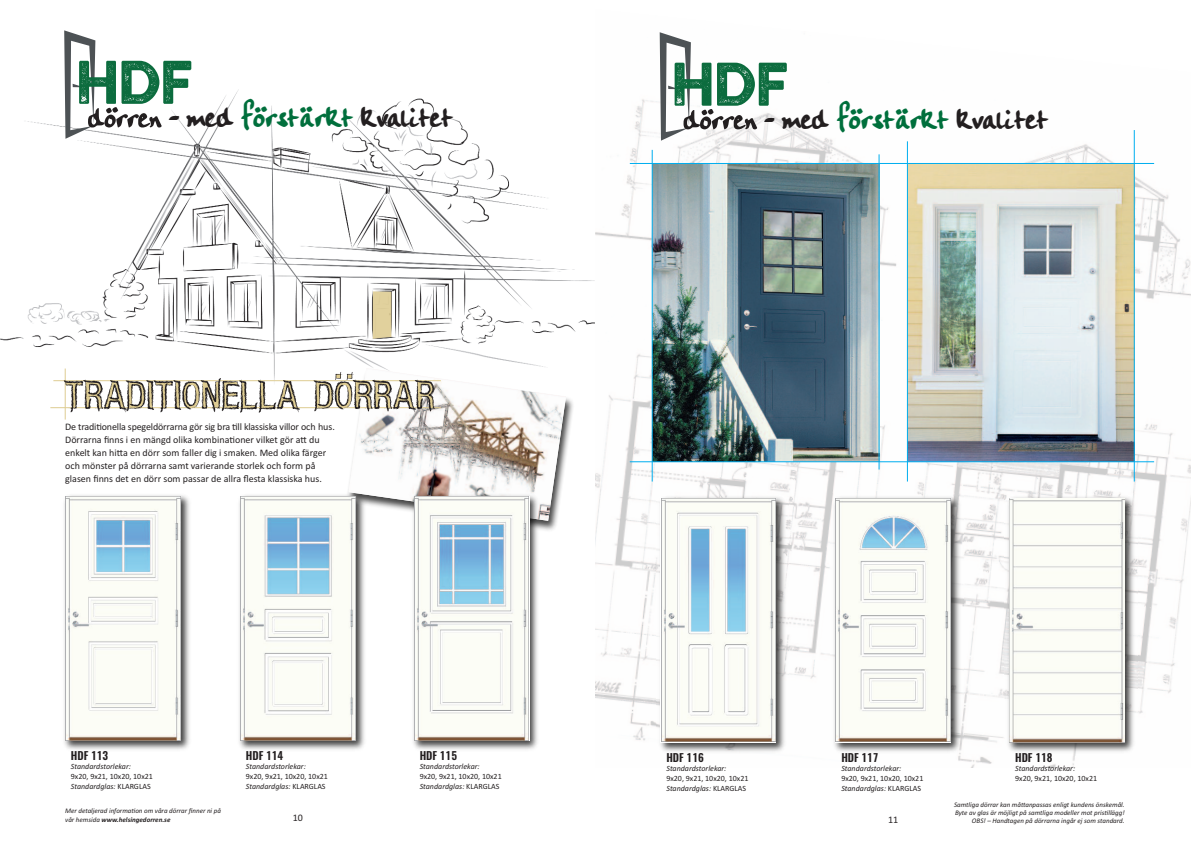
<style>
.page{position:relative;width:1191px;height:842px;background:#fff}
.page>*{position:absolute;margin:0;border:0;box-sizing:border-box;transform-origin:0 0}
.t1{font:35px "Handwriting Plain";color:#231f20}
.t2{font:600 11px "Oswald";color:#231f20}
.t3{font:10px/13px "Calibri";color:#231f20}
.t4{font:8px/9.6px "Calibri";color:#231f20}
.t5{font:italic 8px "Calibri";color:#231f20}
.t6{font:italic 7px/8.4px "Calibri";color:#231f20}
.s1{color:#006f3c}
.s2{font-style:italic}
.s3{font-weight:700}
</style>
<div class="page">
<img style="left:0;top:91px;width:595px;height:291px">
<img style="left:343px;top:363px;width:237px;height:168px">
<hr style="left:53px;top:380px;width:388px;height:1px;background:#decc92">
<hr style="left:50px;top:407px;width:391px;height:1px;background:#decc92">
<hr style="left:65px;top:369px;width:1px;height:51px;background:#decc92">
<svg style="left:64px;top:378px;width:236px;height:35px"></svg>
<svg style="left:313px;top:368px;width:253px;height:153px"></svg>
<svg style="left:64px;top:30px;width:127px;height:109px"></svg>
<img style="left:409px;top:492px;width:133px;height:258px">
<img style="left:414px;top:497px;width:115px;height:243px">
<img style="left:64px;top:495px;width:126px;height:255px">
<img style="left:65px;top:497px;width:115px;height:243px">
<img style="left:239px;top:492px;width:129px;height:258px">
<img style="left:240px;top:497px;width:115px;height:243px">
<svg style="left:373px;top:291px;width:18px;height:48px"></svg>
<img style="left:595px;top:99px;width:596px;height:668px">
<img style="left:1004px;top:493px;width:133px;height:263px">
<img style="left:1009px;top:498px;width:115px;height:245px">
<img style="left:656px;top:493px;width:132px;height:263px">
<svg style="left:660px;top:498px;width:116px;height:245px"></svg>
<img style="left:661px;top:499px;width:114px;height:243px">
<img style="left:831px;top:493px;width:132px;height:263px">
<svg style="left:835px;top:498px;width:116px;height:245px"></svg>
<img style="left:836px;top:499px;width:114px;height:243px">
<img style="left:653px;top:164px;width:226px;height:297px">
<img style="left:908px;top:164px;width:226px;height:297px">
<hr style="left:630px;top:163px;width:524px;height:1px;background:#00aeef">
<hr style="left:630px;top:462px;width:524px;height:1px;background:#00aeef">
<hr style="left:652px;top:150px;width:1px;height:331px;background:#00aeef">
<hr style="left:879px;top:154px;width:1px;height:315px;background:#00aeef">
<hr style="left:907px;top:141px;width:1px;height:340px;background:#00aeef">
<hr style="left:1134px;top:130px;width:1px;height:351px;background:#00aeef">
<svg style="left:659px;top:32px;width:128px;height:109px"></svg>
<h1 class="t1" style="left:168px;top:95px;width:286px">- med <span class="s1">förstärkt</span> kvalitet</h1>
<h1 class="t1" style="left:764px;top:97px;width:286px">- med <span class="s1">förstärkt</span> kvalitet</h1>
<p class="t3" style="left:65px;top:420px;width:271px">De traditionella spegeldörrarna gör sig bra till klassiska villor och hus.<br>Dörrarna finns i en mängd olika kombinationer vilket gör att du enkelt kan hitta en dörr som faller dig i smaken. Med olika färger och mönster på dörrarna samt varierande storlek och form på glasen finns det en dörr som passar de allra flesta klassiska hus.</p>
<p class="t2" style="left:71px;top:750px;width:39px">HDF 113</p>
<p class="t5" style="left:71px;top:762px;width:61px">Standardstorlekar:</p>
<p class="t4" style="left:71px;top:771px;width:84px">9x20, 9x21, 10x20, 10x21<br><span class="s2">Standardglas:</span> KLARGLAS</p>
<p class="t2" style="left:246px;top:750px;width:39px">HDF 114</p>
<p class="t5" style="left:246px;top:762px;width:61px">Standardstorlekar:</p>
<p class="t4" style="left:246px;top:771px;width:84px">9x20, 9x21, 10x20, 10x21<br><span class="s2">Standardglas:</span> KLARGLAS</p>
<p class="t2" style="left:420px;top:750px;width:39px">HDF 115</p>
<p class="t5" style="left:420px;top:762px;width:61px">Standardstorlekar:</p>
<p class="t4" style="left:420px;top:771px;width:84px">9x20, 9x21, 10x20, 10x21<br><span class="s2">Standardglas:</span> KLARGLAS</p>
<p class="t2" style="left:666px;top:752px;width:39px">HDF 116</p>
<p class="t5" style="left:666px;top:764px;width:61px">Standardstorlekar:</p>
<p class="t4" style="left:666px;top:773px;width:84px">9x20, 9x21, 10x20, 10x21<br><span class="s2">Standardglas:</span> KLARGLAS</p>
<p class="t2" style="left:841px;top:752px;width:38px">HDF 117</p>
<p class="t5" style="left:841px;top:764px;width:61px">Standardstorlekar:</p>
<p class="t4" style="left:841px;top:773px;width:84px">9x20, 9x21, 10x20, 10x21<br><span class="s2">Standardglas:</span> KLARGLAS</p>
<p class="t2" style="left:1015px;top:752px;width:39px">HDF 118</p>
<p class="t5" style="left:1015px;top:764px;width:61px">Standardstorlekar:</p>
<p class="t4" style="left:1015px;top:773px;width:84px">9x20, 9x21, 10x20, 10x21</p>
<p class="t6" style="left:65px;top:806px;width:157px">Mer detaljerad information om våra dörrar finner ni på vår hemsida <span class="s3">www.helsingedorren.se</span></p>
<p class="t6" style="left:954px;top:800px;width:172px">Samtliga dörrar kan måttanpassas enligt kundens önskemål.<br>Byte av glas är möjligt på samtliga modeller mot pristillägg!</p>
<p class="t3" style="left:293px;top:811px;width:12px">10</p>
<p class="t3" style="left:888px;top:813px;width:12px">11</p>
<p class="t6" style="left:972px;top:817px;width:154px">OBS! – Handtagen på dörrarna ingår ej som standard.</p>
</div>
